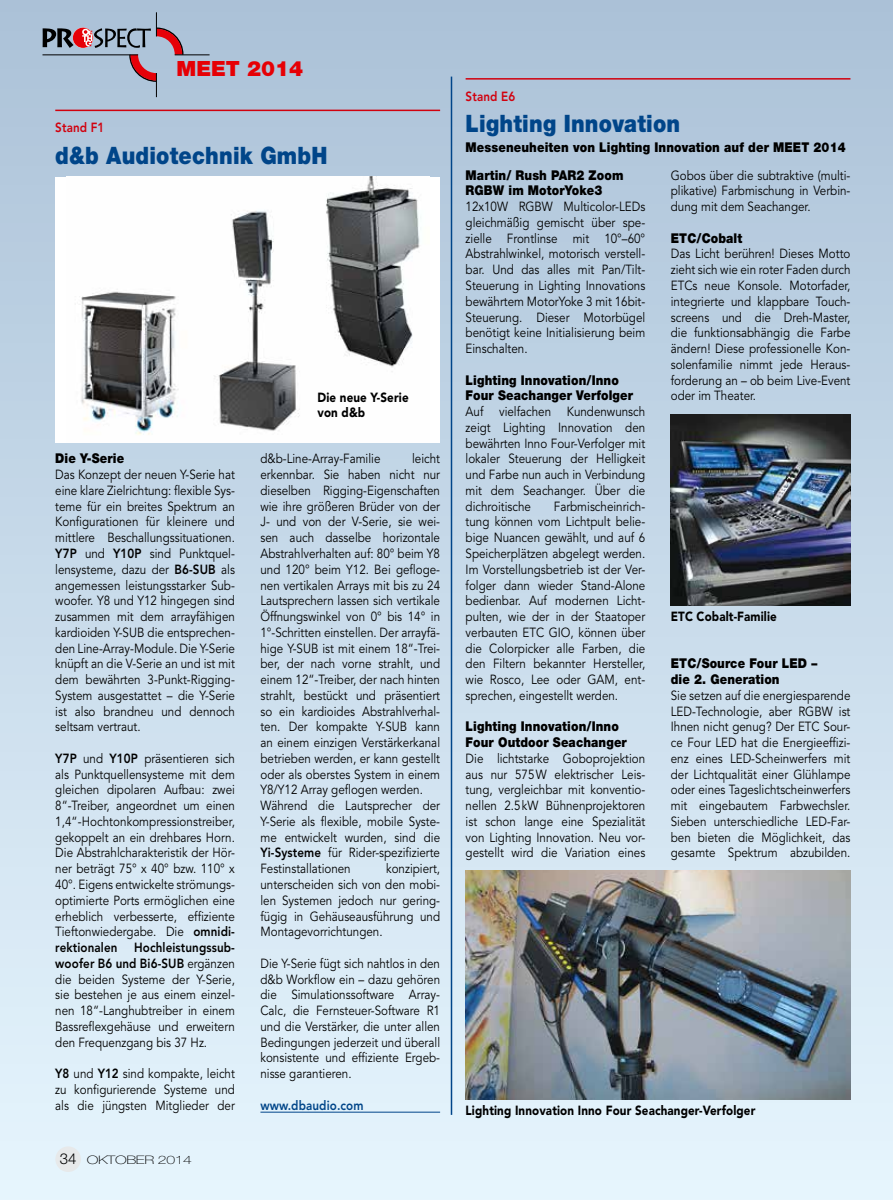
<style>
.page{position:relative;width:893px;height:1200px;background:#fff}
.page>*{position:absolute;margin:0;border:0;box-sizing:border-box;transform-origin:0 0}
.t1{font:900 24px "Helvetica Neue";letter-spacing:.01em;color:#004589;scale:.88 1}
.t2{font:900 21px "Helvetica Neue";color:#e60005}
.t3{font:900 13.5px/15.8px "Helvetica Neue";letter-spacing:.01em;color:#000;scale:.88 1}
.t4{font:13.2px/15.8px "Avenir";color:#000;text-align:justify;scale:.88 1}
.t5{font:900 13.2px/15.8px "Avenir";letter-spacing:.01em;color:#000;scale:.88 1}
.t6{font:800 13.2px "Avenir";letter-spacing:.01em;color:#004589;scale:.88 1}
.t7{font:800 13.2px "Avenir";letter-spacing:.01em;color:#d1010e;scale:.88 1}
.t8{font:100 11.7px "Helvetica Neue";letter-spacing:-.025em;color:#000;scale:1.35 1}
.s1{font-weight:800}
.s2{font-weight:300;font-size:15px}
</style>
<div class="page">
<div style="left:0;top:0;width:893px;height:1199px;background:linear-gradient(to bottom,#abc1d7,#e6f5fd)"></div>
<svg style="left:892px;top:0;width:1px;height:1199px"></svg>
<div style="left:55px;top:1146px;width:26px;height:25px;background:#e7e9ea;border-radius:50%"></div>
<hr style="left:175px;top:54px;width:35px;height:1px;background:#000">
<svg style="left:43px;top:13px;width:143px;height:84px;background:#a4a8bb"></svg>
<hr style="left:260px;top:1111px;width:180px;height:1px;background:#004589">
<hr style="left:55px;top:110px;width:385px;height:1px;background:#d1010e">
<hr style="left:466px;top:78px;width:384px;height:2px;background:#d1010e">
<div style="left:55px;top:176px;width:385px;height:266px;background:#fff"></div>
<img style="left:81px;top:176px;width:339px;height:259px">
<img style="left:466px;top:870px;width:384px;height:229px">
<img style="left:671px;top:415px;width:179px;height:190px">
<hr style="left:451px;top:77px;width:1px;height:1037px;background:#004589">
<h2 class="t2" style="left:177px;top:56px;width:128px">meet 2014</h2>
<p class="t7" style="left:55px;top:120px;width:57px">Stand F1</p>
<h1 class="t1" style="left:55px;top:141px;width:311px">d&amp;b Audiotechnik GmbH</h1>
<p class="t3" style="left:55px;top:450px;width:80px">Die Y-Serie</p>
<p class="t4" style="left:55px;top:467px;width:206px">Das Konzept der neuen Y-Serie hat eine klare Zielrichtung: flexible Sys&shy;teme für ein breites Spektrum an Konfigurationen für kleinere und mittlere Beschallungssituationen.<br><span class="s1">Y7P</span> und <span class="s1">Y10P</span> sind Punktquel&shy;lensysteme, dazu der <span class="s1">B6-SUB</span> als angemessen leistungsstarker Sub&shy;woofer. Y8 und Y12 hingegen sind zusammen mit dem arrayfähigen kardioiden Y-SUB die entsprechen&shy;den Line-Array-Module. Die Y-Serie knüpft an die V-Serie an und ist mit dem bewährten 3-Punkt-Rigging-System ausgestattet – die Y-Serie ist also brandneu und dennoch seltsam vertraut.</p>
<p class="t4" style="left:55px;top:750px;width:206px"><span class="s1">Y7P</span> und <span class="s1">Y10P</span> präsentieren sich als Punktquellensysteme mit dem gleichen dipolaren Aufbau: zwei 8“-Treiber, angeordnet um einen 1,4“-Hochtonkompressionstreiber, gekoppelt an ein drehbares Horn.<br>Die Abstrahlcharakteristik der Hör&shy;ner beträgt 75° x 40° bzw. 110° x 40°. Eigens entwickelte strömungs&shy;optimierte Ports ermöglichen eine erheblich verbesserte, effiziente Tieftonwiedergabe. Die <span class="s1">omnidi&shy;rektionalen</span></p>
<p class="t4" style="left:55px;top:939px;width:206px;text-indent:79px"><span class="s1">Hochleistungssub&shy;woofer B6 und Bi6-SUB</span> ergänzen die beiden Systeme der Y-Serie, sie bestehen je aus einem einzel&shy;nen 18“-Langhubtreiber in einem Bassreflexgehäuse und erweitern den Frequenzgang bis 37 Hz.</p>
<p class="t4" style="left:55px;top:1065px;width:206px"><span class="s1">Y8</span> und <span class="s1">Y12</span> sind kompakte, leicht zu konfigurierende Systeme und als die jüngsten Mitglieder der</p>
<p class="t8" style="left:60px;top:1152px;width:99px"><span class="s2">34</span> OKTOBER 2014</p>
<p class="t5" style="left:317px;top:389px;width:105px">Die neue Y-Serie von d&amp;b</p>
<p class="t4" style="left:260px;top:451px;width:206px;text-align:left;text-indent:152px">leicht erkennbar. Sie haben nicht nur dieselben Rigging-Eigenschaften wie ihre größeren Brüder von der<br>J- und von der V-Serie, sie wei&shy;sen auch dasselbe horizontale<br>Abstrahlverhalten auf: 80° beim Y8 und 120° beim Y12. Bei gefloge&shy;nen vertikalen Arrays mit bis zu 24<br>Lautsprechern lassen sich vertikale<br>Öffnungswinkel von 0° bis 14° in<br>1°-Schritten einstellen. Der arrayfä&shy;hige Y-SUB ist mit einem 18“-Trei&shy;ber, der nach vorne strahlt, und einem 12“-Treiber, der nach hinten strahlt, bestückt und präsentiert so ein kardioides Abstrahlverhal&shy;ten. Der kompakte Y-SUB kann an einem einzigen Verstärkerkanal betrieben werden, er kann gestellt oder als oberstes System in einem<br>Y8/Y12 Array geflogen werden.<br>Während die Lautsprecher der<br>Y-Serie als flexible, mobile Syste&shy;me entwickelt wurden, sind die<br><span class="s1">Yi-Systeme</span> für Rider-spezifizierte<br>Festinstallationen</p>
<p class="t4" style="left:260px;top:451px;width:138px">d&amp;b-Line-Array-Familie</p>
<p class="t4" style="left:260px;top:860px;width:206px;text-indent:126px">konzipiert, unterscheiden sich von den mobi&shy;len Systemen jedoch nur gering&shy;fügig in Gehäuseausführung und Montagevorrichtungen.</p>
<p class="t4" style="left:260px;top:955px;width:206px">Die Y-Serie fügt sich nahtlos in den d&amp;b Workflow ein – dazu gehören die Simulationssoftware Array-Calc, die Fernsteuer-Software R1 und die Verstärker, die unter allen Bedingungen jederzeit und überall konsistente und effiziente Ergeb&shy;nisse garantieren.</p>
<p class="t6" style="left:260px;top:1096px;width:119px">www.dbaudio.com</p>
<p class="t7" style="left:466px;top:88px;width:58px">Stand E6</p>
<h1 class="t1" style="left:466px;top:109px;width:245px">Lighting Innovation</h1>
<p class="t3" style="left:466px;top:140px;width:433px">Messeneuheiten von Lighting Innovation auf der MEET 2014</p>
<p class="t3" style="left:466px;top:167px;width:181px">Martin/ Rush PAR2 Zoom<br>RGBW im MotorYoke3</p>
<p class="t4" style="left:466px;top:199px;width:206px">12x10W RGBW Multicolor-LEDs gleichmäßig gemischt über spe&shy;zielle Frontlinse mit 10°–60° Abstrahlwinkel, motorisch verstell&shy;bar. Und das alles mit Pan/Tilt-Steuerung in Lighting Innovations bewährtem MotorYoke 3 mit 16bit-Steuerung. Dieser Motorbügel benötigt keine Initialisierung beim Einschalten.</p>
<p class="t3" style="left:466px;top:372px;width:192px">Lighting Innovation/Inno<br>Four Seachanger Verfolger</p>
<p class="t4" style="left:466px;top:404px;width:206px">Auf vielfachen Kundenwunsch zeigt Lighting Innovation den bewährten Inno Four-Verfolger mit lokaler Steuerung der Helligkeit und Farbe nun auch in Verbindung mit dem Seachanger. Über die dichroitische</p>
<p class="t4" style="left:466px;top:498px;width:206px;text-indent:88px">Farbmischeinrich&shy;tung können vom Lichtpult belie&shy;bige Nuancen gewählt, und auf 6<br>Speicherplätzen abgelegt werden.<br>Im Vorstellungsbetrieb ist der Ver&shy;folger dann wieder Stand-Alone bedienbar. Auf modernen Licht&shy;pulten, wie der in der Staatoper verbauten ETC GIO, können über die Colorpicker alle Farben, die den Filtern bekannter Hersteller, wie Rosco, Lee oder GAM, ent&shy;sprechen, eingestellt werden.</p>
<p class="t3" style="left:466px;top:718px;width:185px">Lighting Innovation/Inno<br>Four Outdoor Seachanger</p>
<p class="t4" style="left:466px;top:750px;width:206px">Die lichtstarke Goboprojektion aus nur 575W elektrischer Leis&shy;tung, vergleichbar mit konventio&shy;nellen 2.5kW Bühnenprojektoren ist schon lange eine Spezialität von Lighting Innovation. Neu vor&shy;gestellt wird die Variation eines</p>
<p class="t4" style="left:671px;top:167px;width:206px">Gobos über die subtraktive (multi&shy;plikative) Farbmischung in Verbin&shy;dung mit dem Seachanger.</p>
<p class="t3" style="left:671px;top:230px;width:83px">ETC/Cobalt</p>
<p class="t4" style="left:671px;top:246px;width:206px">Das Licht berühren! Dieses Motto zieht sich wie ein roter Faden durch ETCs neue Konsole. Motorfader, integrierte und klappbare Touch&shy;screens und die Dreh-Master, die funktionsabhängig die Farbe ändern! Diese professionelle Kon&shy;solenfamilie nimmt jede Heraus&shy;forderung an – ob beim Live-Event oder im Theater.</p>
<p class="t5" style="left:671px;top:608px;width:122px">ETC Cobalt-Familie</p>
<p class="t3" style="left:671px;top:655px;width:168px">ETC/Source Four LED – die 2. Generation</p>
<p class="t4" style="left:671px;top:687px;width:206px">Sie setzen auf die energiesparende LED-Technologie, aber RGBW ist Ihnen nicht genug? Der ETC Sour&shy;ce Four LED hat die Energieeffizi&shy;enz eines LED-Scheinwerfers mit der Lichtqualität einer Glühlampe oder eines Tageslichtscheinwerfers mit eingebautem Farbwechsler.<br>Sieben unterschiedliche LED-Far&shy;ben bieten die Möglichkeit, das gesamte Spektrum abzubilden.</p>
<p class="t5" style="left:466px;top:1102px;width:331px">Lighting Innovation Inno Four Seachanger-Verfolger</p>
</div>
